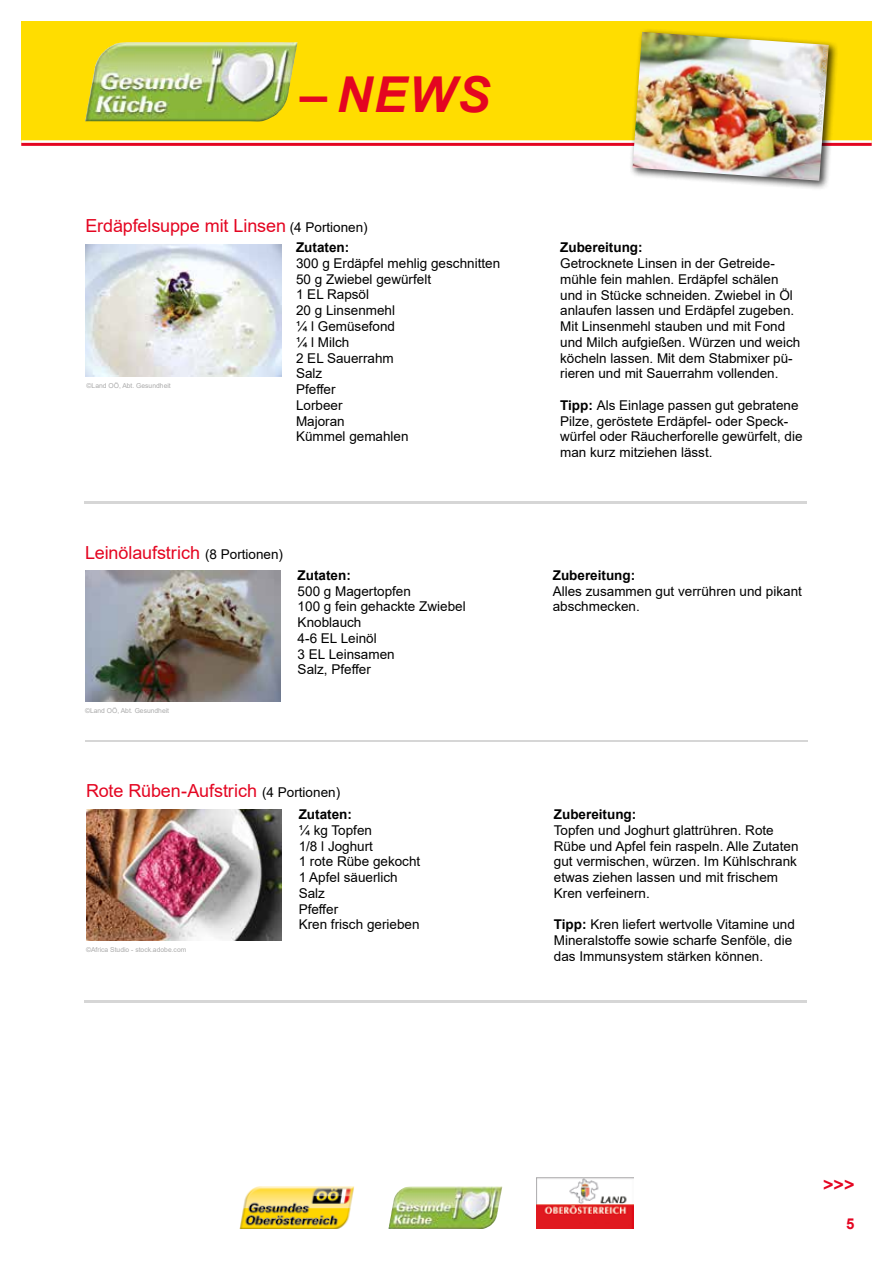
<style>
.page{position:relative;width:893px;height:1263px;background:#fff}
.page>*{position:absolute;margin:0;border:0;box-sizing:border-box;transform-origin:0 0}
.t1{font:italic 700 49.5px "Arial";color:#e40521}
.t2{font:18px "Arial";letter-spacing:-.005em;color:#e40521}
.t3{font:700 18px "Arial";color:#e40521}
.t4{font:700 15px "Arial";color:#e40521}
.t5{font:13.5px/15.8px "Arial";color:#000}
.t6{font:700 13.5px "Arial";color:#000}
.t7{font:6.75px "Arial";color:#aaa}
.t8{font:6.75px "Arial";color:#c1c0c0}
.s1{font-size:13.5px;color:#000}
.s2{font-weight:700}
</style>
<div class="page">
<div style="left:21px;top:21px;width:851px;height:121px;background:#fd0"></div>
<img style="left:85px;top:42px;width:213px;height:79px">
<hr style="left:21px;top:140px;width:851px;height:3px;background:#fff">
<hr style="left:21px;top:143px;width:851px;height:3px;background:#e40521">
<div style="left:629px;top:28px;width:209px;height:163px;background:#000;opacity:.75"></div>
<img style="left:633px;top:32px;width:196px;height:149px">
<img style="left:388px;top:1186px;width:114px;height:43px">
<img style="left:536px;top:1178px;width:98px;height:51px">
<img style="left:240px;top:1186px;width:114px;height:43px">
<img style="left:86px;top:244px;width:195px;height:132px">
<hr style="left:85px;top:501px;width:722px;height:2px;background:#d6d6d6">
<img style="left:85px;top:570px;width:196px;height:132px">
<hr style="left:85px;top:740px;width:723px;height:1px;background:#d6d6d6">
<img style="left:86px;top:809px;width:196px;height:132px">
<hr style="left:84px;top:1000px;width:723px;height:3px;background:#d6d6d6">
<h1 class="t1" style="left:300px;top:61px;width:192px">– NEWS</h1>
<h2 class="t2" style="left:86px;top:213px;width:284px">Erdäpfelsuppe mit Linsen <span class="s1">(4 Portionen)</span></h2>
<p class="t7" style="left:87px;top:381px;width:86px">©Land OÖ, Abt. Gesundheit</p>
<p class="t6" style="left:296px;top:238px;width:55px">Zutaten:</p>
<p class="t5" style="left:296px;top:255px;width:206px">300 g Erdäpfel mehlig geschnitten<br>50 g Zwiebel gewürfelt<br>1 EL Rapsöl<br>20 g Linsenmehl<br>¼ l Gemüsefond<br>¼ l Milch<br>2 EL Sauerrahm<br>Salz<br>Pfeffer<br>Lorbeer<br>Majoran<br>Kümmel gemahlen</p>
<h2 class="t2" style="left:85px;top:540px;width:200px">Leinölaufstrich <span class="s1">(8 Portionen)</span></h2>
<p class="t7" style="left:85px;top:706px;width:86px">©Land OÖ, Abt. Gesundheit</p>
<p class="t6" style="left:298px;top:566px;width:55px">Zutaten:</p>
<p class="t5" style="left:298px;top:583px;width:170px">500 g Magertopfen<br>100 g fein gehackte Zwiebel<br>Knoblauch<br>4-6 EL Leinöl<br>3 EL Leinsamen<br>Salz, Pfeffer</p>
<h2 class="t2" style="left:86px;top:778px;width:256px">Rote Rüben-Aufstrich <span class="s1">(4 Portionen)</span></h2>
<p class="t7" style="left:86px;top:945px;width:102px">©Africa Studio - stock.adobe.com</p>
<p class="t6" style="left:299px;top:805px;width:55px">Zutaten:</p>
<p class="t5" style="left:299px;top:822px;width:123px">¼ kg Topfen<br>1/8 l Joghurt<br>1 rote Rübe gekocht<br>1 Apfel säuerlich<br>Salz<br>Pfeffer<br>Kren frisch gerieben</p>
<p class="t8" style="left:814px;top:132px;width:86px;rotate:-86deg">© Brebca –stock.adobe.com</p>
<p class="t6" style="left:560px;top:238px;width:84px">Zubereitung:</p>
<p class="t5" style="left:560px;top:255px;width:242px">Getrocknete Linsen in der Getreide&shy;mühle fein mahlen. Erdäpfel schälen und in Stücke schneiden. Zwiebel in Öl anlaufen lassen und Erdäpfel zugeben.<br>Mit Linsenmehl stauben und mit Fond und Milch aufgießen. Würzen und weich köcheln lassen. Mit dem Stabmixer pü&shy;rieren und mit Sauerrahm vollenden.</p>
<p class="t5" style="left:560px;top:397px;width:244px"><span class="s2">Tipp:</span> Als Einlage passen gut gebratene Pilze, geröstete Erdäpfel- oder Speck&shy;würfel oder Räucherforelle gewürfelt, die man kurz mitziehen lässt.</p>
<p class="t6" style="left:553px;top:566px;width:84px">Zubereitung:</p>
<p class="t5" style="left:553px;top:583px;width:251px">Alles zusammen gut verrühren und pikant abschmecken.</p>
<p class="t6" style="left:554px;top:805px;width:84px">Zubereitung:</p>
<p class="t5" style="left:554px;top:822px;width:246px">Topfen und Joghurt glattrühren. Rote Rübe und Apfel fein raspeln. Alle Zutaten gut vermischen, würzen. Im Kühlschrank etwas ziehen lassen und mit frischem Kren verfeinern.</p>
<p class="t5" style="left:554px;top:917px;width:243px"><span class="s2">Tipp:</span> Kren liefert wertvolle Vitamine und<br>Mineralstoffe sowie scharfe Senföle, die das Immunsystem stärken können.</p>
<h2 class="t3" style="left:823px;top:1172px;width:33px">&gt;&gt;&gt;</h2>
<p class="t4" style="left:846px;top:1213px;width:10px">5</p>
</div>
